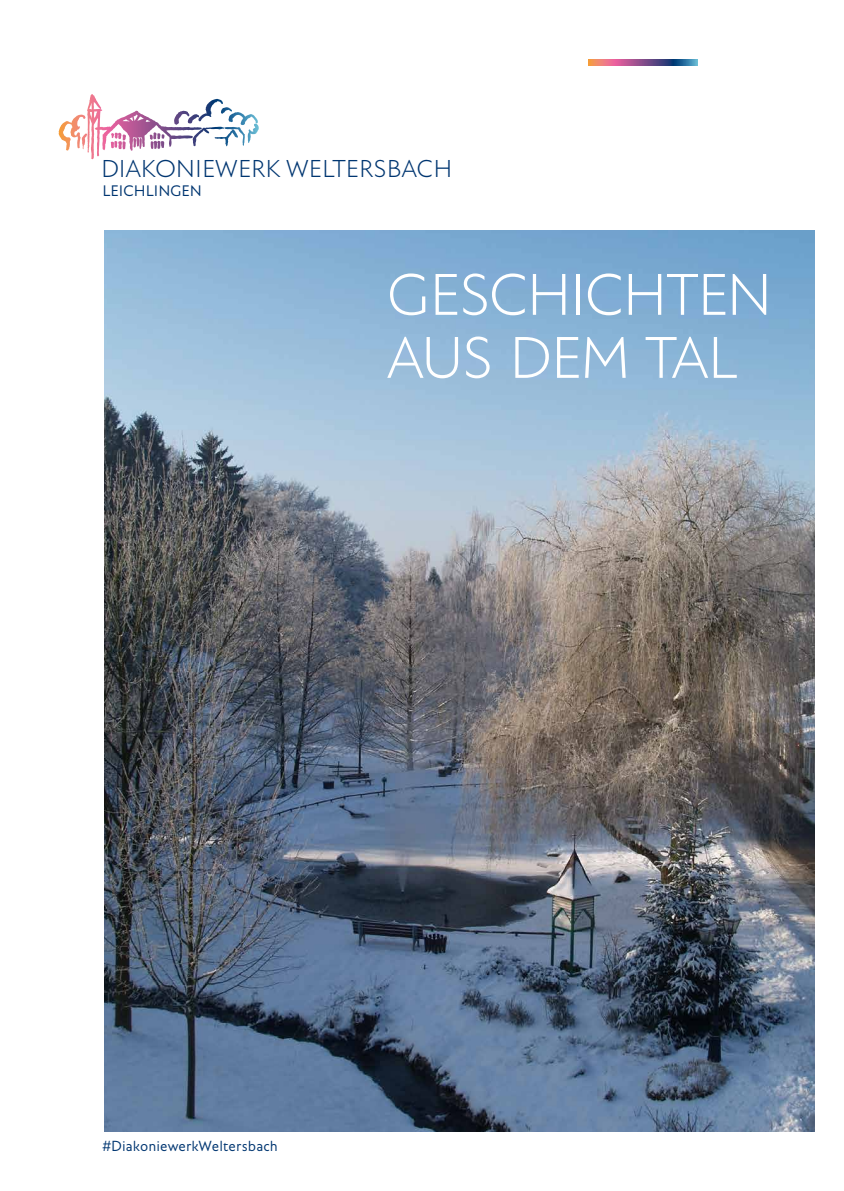
<style>
.page{position:relative;width:844px;height:1191px;background:#fff}
.page>*{position:absolute;margin:0;border:0;box-sizing:border-box;transform-origin:0 0}
.t1{font:100 63px/63px "Edward Pro";letter-spacing:-.03em;color:#fff}
.t2{font:100 26.25px "Edward Pro";color:#003671}
.t3{font:300 16.45px "Edward Pro";color:#003671}
.t4{font:300 15.75px "Edward Pro";letter-spacing:.005em;color:#003671}
</style>
<div class="page">
<img style="left:104px;top:231px;width:710px;height:900px">
<svg style="left:87px;top:94px;width:20px;height:65px"></svg>
<svg style="left:588px;top:60px;width:109px;height:5px"></svg>
<h2 class="t2" style="left:101px;top:151px;width:353px">DIAKONIEWERK WELTERSBACH</h2>
<p class="t3" style="left:102px;top:180px;width:101px">LEICHLINGEN</p>
<h1 class="t1" style="left:387px;top:264px;width:387px">GESCHICHTEN<br>AUS DEM TAL</h1>
<p class="t4" style="left:102px;top:1135px;width:177px">#DiakoniewerkWeltersbach</p>
</div>
